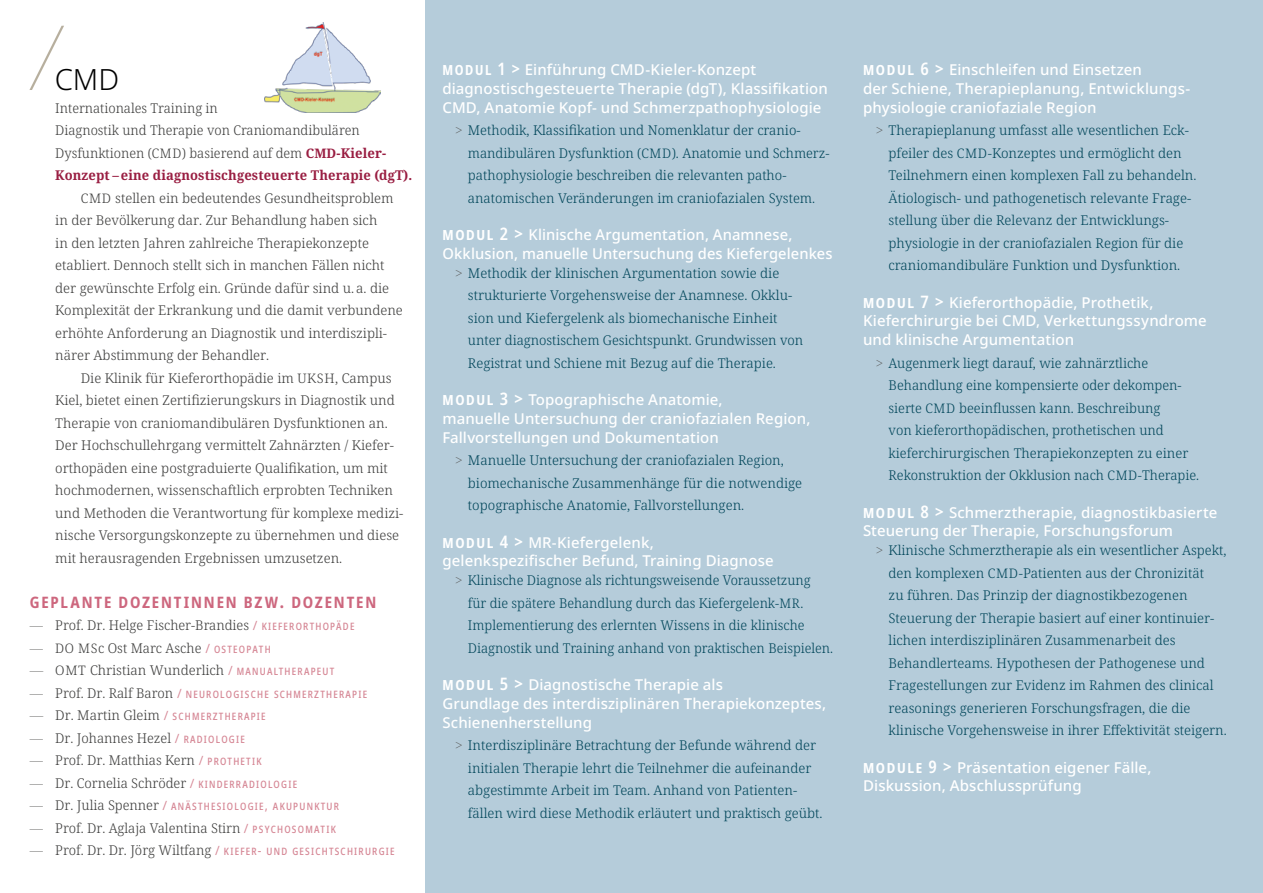
<style>
.page{position:relative;width:1263px;height:893px;background:#fff}
.page>*{position:absolute;margin:0;border:0;box-sizing:border-box;transform-origin:0 0}
.t1{font:100 condensed 90px "Noto Sans";color:#b7af9e}
.t2{font:300 29.25px "Noto Sans";color:#000}
.t3{font:600 condensed 19.5px "Noto Sans";letter-spacing:.095em;color:#cd677e}
.t4{font:600 condensed 17.25px "Noto Sans";color:#fff}
.t5{font:600 condensed 17.25px "Noto Sans";color:#fff;scale:.96 1}
.t6{font:500 15px/18.8px "Noto Sans";letter-spacing:.005em;color:#fff}
.t7{font:300 13.5px/22.5px "Noto Serif";color:#004559}
.t8{font:300 13.5px/22.5px "Noto Serif";color:#3c3c3b}
.t9{font:700 13.5px "Noto Serif";letter-spacing:.01em;color:#991e42;scale:.96 1}
.t10{font:condensed 12.75px/22.5px "Noto Sans";letter-spacing:.1em;color:#d68896}
.s1{font-size:13.2px}
.s2{font-weight:700;font-size:13.2px;color:#991e42}
.s3{font-weight:700;color:#991e42}
.s4{font-weight:100}
.s5{font-family:"Noto Sans";font-weight:400;font-stretch:condensed;font-size:12.75px;color:#d68896}
.s6{font-family:"Noto Serif";font-weight:100;font-stretch:normal;font-size:13.5px;color:#3c3c3b}
.s7{font-family:"Noto Serif";font-weight:300;font-stretch:normal;font-size:13.5px;color:#3c3c3b}
.s8{font-weight:600;font-stretch:condensed;font-size:17.25px}
.s9{font-weight:200;color:#575756}
</style>
<div class="page">
<div style="left:425px;top:0;width:838px;height:893px;background:#b5ccda"></div>
<img style="left:264px;top:22px;width:116px;height:91px">
<h1 class="t1" style="left:43px;top:-6px;width:10px">⁄</h1>
<h2 class="t2" style="left:55px;top:59px;width:66px">CMD</h2>
<p class="t8" style="left:55px;top:97px;width:164px">Internationales Training in</p>
<p class="t8" style="left:55px;top:119px;width:306px">Diagnostik und Therapie von Craniomandibulären</p>
<p class="t8" style="left:55px;top:142px;width:332px">Dysfunktionen (<span class="s1">CMD</span>) basierend auf dem <span class="s2">CMD</span><span class="s3">-Kieler-</span></p>
<p class="t9" style="left:55px;top:166px;width:373px">Konzept – eine diagnostischgesteuerte Therapie (dgT).</p>
<p class="t8" style="left:81px;top:187px;width:314px"><span class="s1">CMD</span> stellen ein bedeutendes Gesundheitsproblem</p>
<p class="t8" style="left:55px;top:209px;width:324px">in der Bevölkerung dar. Zur Behandlung haben sich</p>
<p class="t8" style="left:55px;top:232px;width:315px">in den letzten Jahren zahlreiche Therapiekonzepte</p>
<p class="t8" style="left:55px;top:254px;width:331px">etabliert. Dennoch stellt sich in manchen Fällen nicht</p>
<p class="t8" style="left:55px;top:277px;width:335px">der gewünschte Erfolg ein. Gründe dafür sind u. a. die</p>
<p class="t8" style="left:55px;top:299px;width:349px">Komplexität der Erkrankung und die damit verbundene</p>
<p class="t8" style="left:55px;top:322px;width:333px">erhöhte Anforderung an Diagnostik und interdiszipli-</p>
<p class="t8" style="left:55px;top:344px;width:215px">närer Abstimmung der Behandler.</p>
<p class="t8" style="left:81px;top:367px;width:312px">Die Klinik für Kieferorthopädie im <span class="s1">UKSH</span>, Campus</p>
<p class="t8" style="left:55px;top:389px;width:341px">Kiel, bietet einen Zertifizierungskurs in Diagnostik und</p>
<p class="t8" style="left:55px;top:412px;width:334px">Therapie von craniomandibulären Dysfunktionen an.</p>
<p class="t8" style="left:55px;top:434px;width:340px">Der Hochschullehrgang vermittelt Zahnärzten / Kiefer-</p>
<p class="t8" style="left:55px;top:457px;width:334px">orthopäden eine postgraduierte Qualifikation, um mit</p>
<p class="t8" style="left:55px;top:479px;width:339px">hochmodernen, wissenschaftlich erprobten Techniken</p>
<p class="t8" style="left:55px;top:502px;width:350px">und Methoden die Verantwortung für komplexe medizi-</p>
<p class="t8" style="left:55px;top:524px;width:345px">nische Versorgungskonzepte zu übernehmen und diese</p>
<p class="t8" style="left:55px;top:547px;width:288px">mit herausragenden Ergebnissen umzusetzen.</p>
<h3 class="t3" style="left:30px;top:587px;width:348px">GEPLANTE DOZENTINNEN BZW. DOZENTEN</h3>
<p class="t8" style="left:30px;top:614px;width:326px"><span class="s4">―</span> Prof. Dr. Helge Fischer-Brandies <span class="s5">/ Kieferorthopäde </span><span class="s4">―</span> <span class="s1">DO MS</span>c Ost Marc Asche <span class="s5">/ O steopath<br></span><span class="s4">―</span> <span class="s1">OMT</span> Christian Wunderlich <span class="s5">/ Manualtherapeut</span></p>
<p class="t10" style="left:30px;top:682px;width:339px"><span class="s6">―</span> <span class="s7">Prof. Dr. Ralf Baron</span> / N eurologische Schmerztherapie <span class="s6">―</span> <span class="s7">Dr. Martin Gleim</span> / S chmerztherapie</p>
<p class="t8" style="left:30px;top:727px;width:269px"><span class="s4">―</span> Dr. Johannes Hezel <span class="s5">/ Radiologie<br></span><span class="s4">―</span> Prof. Dr. Matthias Kern <span class="s5">/ P rothetik<br></span><span class="s4">―</span> Dr. Cornelia Schröder <span class="s5">/ Kinderradiologie</span></p>
<p class="t10" style="left:30px;top:794px;width:311px"><span class="s6">―</span> <span class="s7">Dr. Julia Spenner</span> / Anästhesiologie, Akupunktur</p>
<p class="t8" style="left:30px;top:817px;width:307px"><span class="s4">―</span> Prof. Dr. Aglaja Valentina Stirn <span class="s5">/ P sychosom atik</span></p>
<p class="t10" style="left:30px;top:839px;width:366px"><span class="s6">―</span> <span class="s7">Prof. Dr. Dr. Jörg Wiltfang</span> / Kiefer- und Gesichtschirurgie</p>
<p class="t6" style="left:442px;top:61px;width:387px;text-indent:55px"><span class="s8">1 &gt;</span> Einführung CMD-Kieler-Konzept diagnostisch-gesteuerte Therapie (dgT), Klassifikation<br>CMD, Anatomie Kopf- und Schmerzpathophysiologie</p>
<p class="t7" style="left:468px;top:119px;width:362px;text-indent:-13px"><span class="s9">&gt;</span> Methodik, Klassifikation und Nomenklatur der cranio&shy;mandibulären Dysfunktion (<span class="s1">CMD</span>). Anatomie und Schmerz&shy;pathophysiologie beschreiben die relevanten patho&shy;anatomischen Veränderungen im craniofazialen System.</p>
<p class="t4" style="left:442px;top:222px;width:11px">MODUL</p>
<p class="t5" style="left:442px;top:57px;width:11px">MODUL</p>
<p class="t6" style="left:442px;top:226px;width:392px;text-indent:57px"><span class="s8">2 &gt;</span> Klinische Argumentation, Anamnese, -Okklusion, manuelle Untersuchung des Kiefergelenkes</p>
<p class="t7" style="left:468px;top:262px;width:337px;text-indent:-13px"><span class="s9">&gt;</span> Methodik der klinischen Argumentation sowie die strukturierte Vorgehensweise der Anamnese. Okklu&shy;sion und Kiefergelenk als biomechanische Einheit unter diagnostischem Gesichtspunkt. Grundwissen von Registrat und Schiene mit Bezug auf die Therapie.</p>
<p class="t4" style="left:442px;top:387px;width:11px">MODUL</p>
<p class="t6" style="left:442px;top:391px;width:369px;text-indent:57px"><span class="s8">3 &gt;</span> Topographische Anatomie,<br>manuelle -Untersuchung der craniofazialen Region, -Fallvorstellungen und Dokumentation</p>
<p class="t7" style="left:468px;top:449px;width:336px;text-indent:-13px"><span class="s9">&gt;</span> Manuelle Untersuchung der craniofazialen Region, biomechanische Zusammenhänge für die notwendige topographische Anatomie, Fallvorstellungen.</p>
<p class="t4" style="left:442px;top:529px;width:11px">MODUL</p>
<p class="t6" style="left:442px;top:533px;width:333px;text-indent:57px"><span class="s8">4 &gt;</span> MR-Kiefergelenk, gelenkspezifischer -Befund, Training Diagnose</p>
<p class="t7" style="left:468px;top:569px;width:367px;text-indent:-13px"><span class="s9">&gt;</span> Klinische Diagnose als richtungsweisende Voraussetzung<br>für die spätere Behandlung durch das Kiefergelenk-<span class="s1">MR</span>.<br>Implementierung des erlernten Wissens in die klinische Diagnostik und Training anhand von praktischen Beispielen.</p>
<p class="t4" style="left:442px;top:672px;width:11px">MODUL</p>
<p class="t6" style="left:442px;top:676px;width:385px;text-indent:57px"><span class="s8">5 &gt;</span> Diagnostische Therapie als<br>Grundlage -des interdisziplinären Therapiekonzeptes,<br>Schienenherstellung</p>
<p class="t7" style="left:468px;top:734px;width:356px;text-indent:-13px"><span class="s9">&gt;</span> Interdisziplinäre Betrachtung der Befunde während der initialen Therapie lehrt die Teilnehmer die aufeinander abgestimmte Arbeit im Team. Anhand von Patienten&shy;fällen wird diese Methodik erläutert und praktisch geübt.</p>
<p class="t6" style="left:863px;top:61px;width:327px;text-indent:57px"><span class="s8">6 &gt;</span> Einschleifen und Einsetzen<br>der Schiene, Therapieplanung, Entwicklungs&shy;physiologie -craniofaziale Region</p>
<p class="t7" style="left:888px;top:119px;width:309px;text-indent:-13px"><span class="s9">&gt;</span> Therapieplanung umfasst alle wesentlichen Eck&shy;pfeiler des <span class="s1">CMD</span>-Konzeptes und ermöglicht den Teilnehmern einen komplexen Fall zu behandeln.<br>Ätiologisch- und pathogenetisch relevante Frage&shy;stellung über die Relevanz der Entwicklungs&shy;physiologie in der craniofazialen Region für die craniomandibuläre Funktion und Dysfunktion.</p>
<p class="t4" style="left:863px;top:289px;width:11px">MODUL</p>
<p class="t4" style="left:863px;top:57px;width:11px">MODUL</p>
<p class="t6" style="left:863px;top:293px;width:345px;text-indent:57px"><span class="s8">7 &gt;</span> Kieferorthopädie, Prothetik,<br>Kieferchirurgie bei CMD, Verkettungssyndrome und klinische Argumentation</p>
<p class="t7" style="left:888px;top:352px;width:312px;text-indent:-13px"><span class="s9">&gt;</span> Augenmerk liegt darauf, wie zahnärztliche Behandlung eine kompensierte oder dekompen&shy;sierte <span class="s1">CMD</span> beeinflussen kann. Beschreibung<br>von kieferorthopädischen, prothetischen und kieferchirurgischen Therapiekonzepten zu einer Rekonstruktion der Okklusion nach <span class="s1">CMD</span>-Therapie.</p>
<p class="t4" style="left:863px;top:499px;width:11px">MODUL</p>
<p class="t6" style="left:863px;top:503px;width:356px;text-indent:57px"><span class="s8">8 &gt;</span> Schmerztherapie, diagnostikbasierte<br>Steuerung der Therapie, Forschungsforum</p>
<p class="t7" style="left:888px;top:539px;width:340px;text-indent:-13px"><span class="s9">&gt;</span> Klinische Schmerztherapie als ein wesentlicher Aspekt, den komplexen <span class="s1">CMD</span>-Patienten aus der Chronizität<br>zu führen. Das Prinzip der diagnostikbezogenen Steuerung der Therapie basiert auf einer kontinuier&shy;lichen interdisziplinären Zusammenarbeit des Behandlerteams. Hypothesen der Pathogenese und Fragestellungen zur Evidenz im Rahmen des clinical reasonings generieren Forschungsfragen, die die klinische Vorgehensweise in ihrer Effektivität steigern.</p>
<p class="t4" style="left:863px;top:754px;width:11px">MODULE</p>
<p class="t6" style="left:863px;top:758px;width:290px;text-indent:65px"><span class="s8">9 &gt;</span> Präsentation eigener Fälle,<br>Diskussion, Abschlussprüfung</p>
</div>
